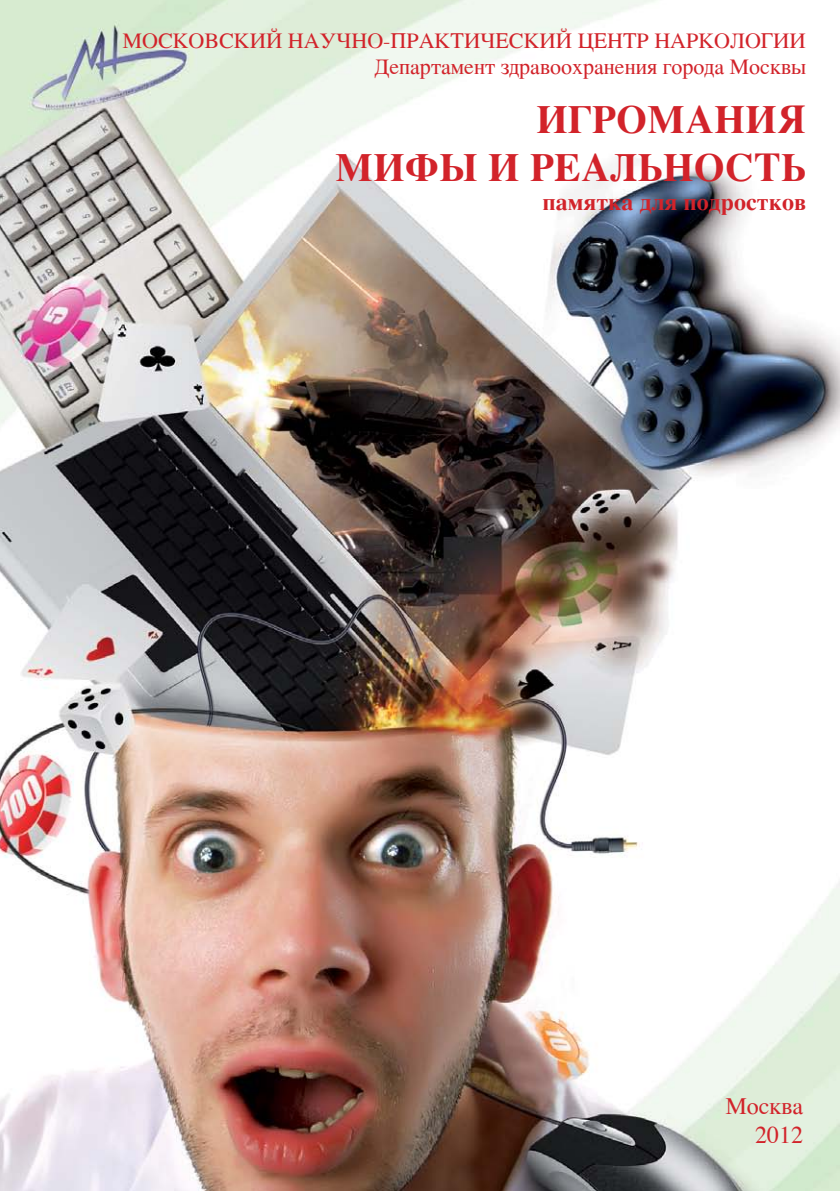
<style>
.page{position:relative;width:840px;height:1191px;background:#fff}
.page>*{position:absolute;margin:0;border:0;box-sizing:border-box;transform-origin:0 0}
.t1{font:700 40px/48px "Times";color:#d2232a;text-align:right}
.t2{font:700 24px "Times";color:#d2232a}
.t3{font:24px/28.8px "Times";color:#d2232a;text-align:right}
.t4{font:22px/26.4px "Times";color:#d2232a;text-align:right}
</style>
<div class="page">
<img style="left:0;top:0;width:839px;height:1191px">
<p class="t4" style="left:122px;top:25px;width:684px">Московский научно-практический центр наркологии<br>Департамент здравоохранения города Москвы</p>
<h1 class="t1" style="left:335px;top:91px;width:472px">ИГРОМАНИЯ<br>МИФЫ И РЕАЛЬНОСТЬ</h1>
<p class="t2" style="left:542px;top:179px;width:265px">памятка для подростков</p>
<p class="t3" style="left:725px;top:1090px;width:79px">Москва<br>2012</p>
</div>
